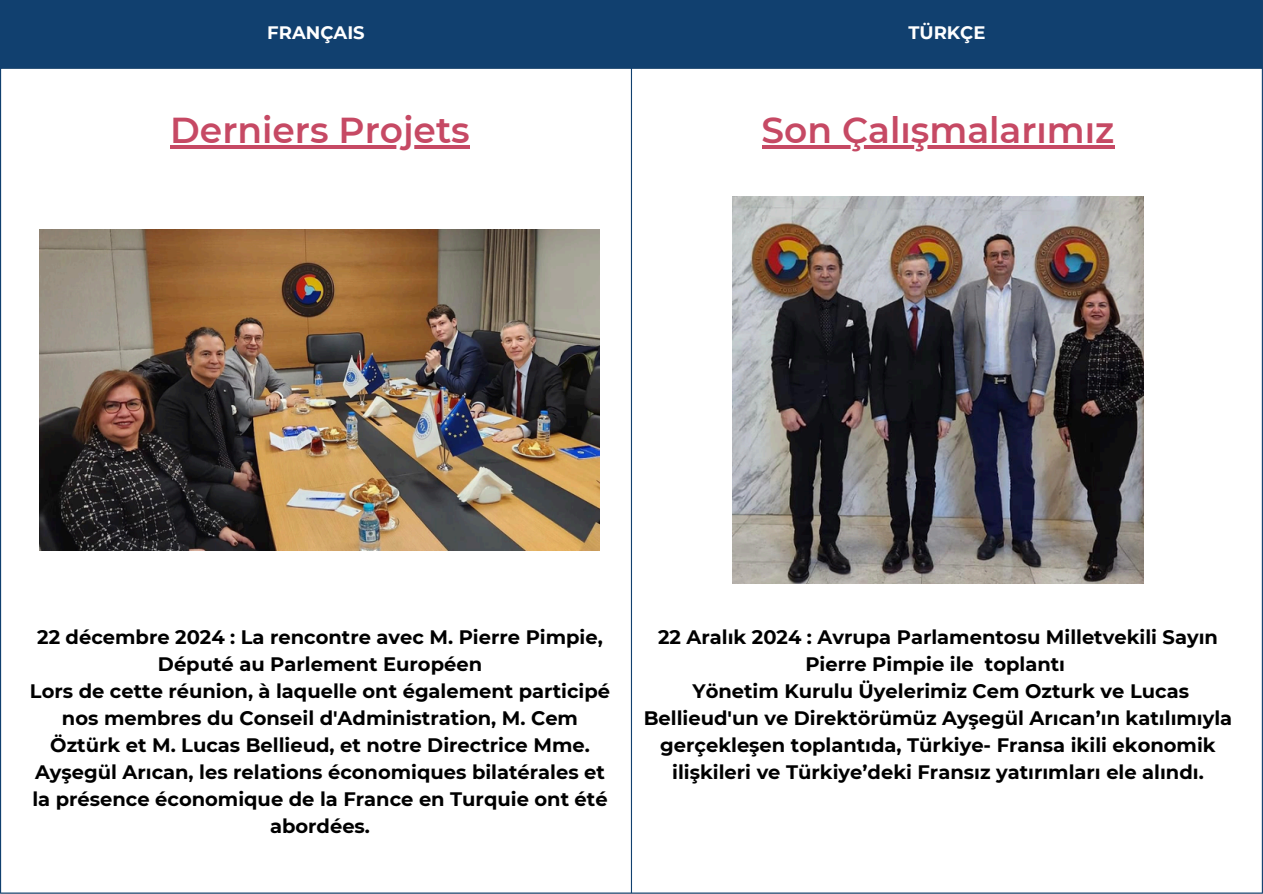
<style>
.page{position:relative;width:1263px;height:894px;background:#fff}
.page>*{position:absolute;margin:0;border:0;box-sizing:border-box;transform-origin:0 0}
.t1{font:600 36px "Montserrat";color:#c64964}
.t2{font:700 19.5px/27px "Montserrat";color:#000;text-align:center}
.t3{font:700 18px "Montserrat";color:#fff}
</style>
<div class="page">
<div style="left:1px;top:1px;width:1261px;height:67px;background:#11406f"></div>
<hr style="left:0;top:1px;width:1px;height:891px;background:#11406f">
<hr style="left:631px;top:1px;width:1px;height:891px;background:#11406f">
<hr style="left:1262px;top:1px;width:1px;height:891px;background:#11406f">
<hr style="left:0;top:0;width:1263px;height:1px;background:#11406f">
<hr style="left:0;top:68px;width:1263px;height:1px;background:#11406f">
<hr style="left:0;top:892px;width:1263px;height:1px;background:#11406f">
<img style="left:40px;top:229px;width:560px;height:321px">
<img style="left:733px;top:196px;width:410px;height:387px">
<hr style="left:170px;top:145px;width:300px;height:3px;background:#c64964">
<hr style="left:762px;top:145px;width:352px;height:3px;background:#c64964">
<p class="t3" style="left:267px;top:22px;width:99px">FRANÇAIS</p>
<p class="t3" style="left:908px;top:22px;width:79px">TÜRKÇE</p>
<h1 class="t1" style="left:170px;top:108px;width:301px">Derniers Projets</h1>
<p class="t1" style="left:762px;top:108px;width:354px">Son Çalışmalarımız</p>
<p class="t2" style="left:37px;top:623px;width:567px">22 décembre 2024 : La rencontre avec M. Pierre Pimpie,<br>Député au Parlement Européen</p>
<p class="t2" style="left:30px;top:677px;width:582px">Lors de cette réunion, à laquelle ont également participé nos membres du Conseil d'Administration, M. Cem Öztürk et M. Lucas Bellieud, et notre Directrice Mme.<br>Ayşegül Arıcan, les relations économiques bilatérales et la présence économique de la France en Turquie ont été abordées.</p>
<h1 class="t2" style="left:658px;top:623px;width:561px">22 Aralık 2024 : Avrupa Parlamentosu Milletvekili Sayın<br>Pierre Pimpie ile toplantı</h1>
<p class="t2" style="left:644px;top:677px;width:590px">Yönetim Kurulu Üyelerimiz Cem Ozturk ve Lucas Bellieud'un ve Direktörümüz Ayşegül Arıcan’ın katılımıyla gerçekleşen toplantıda, Türkiye- Fransa ikili ekonomik ilişkileri ve Türkiye’deki Fransız yatırımları ele alındı.</p>
</div>
